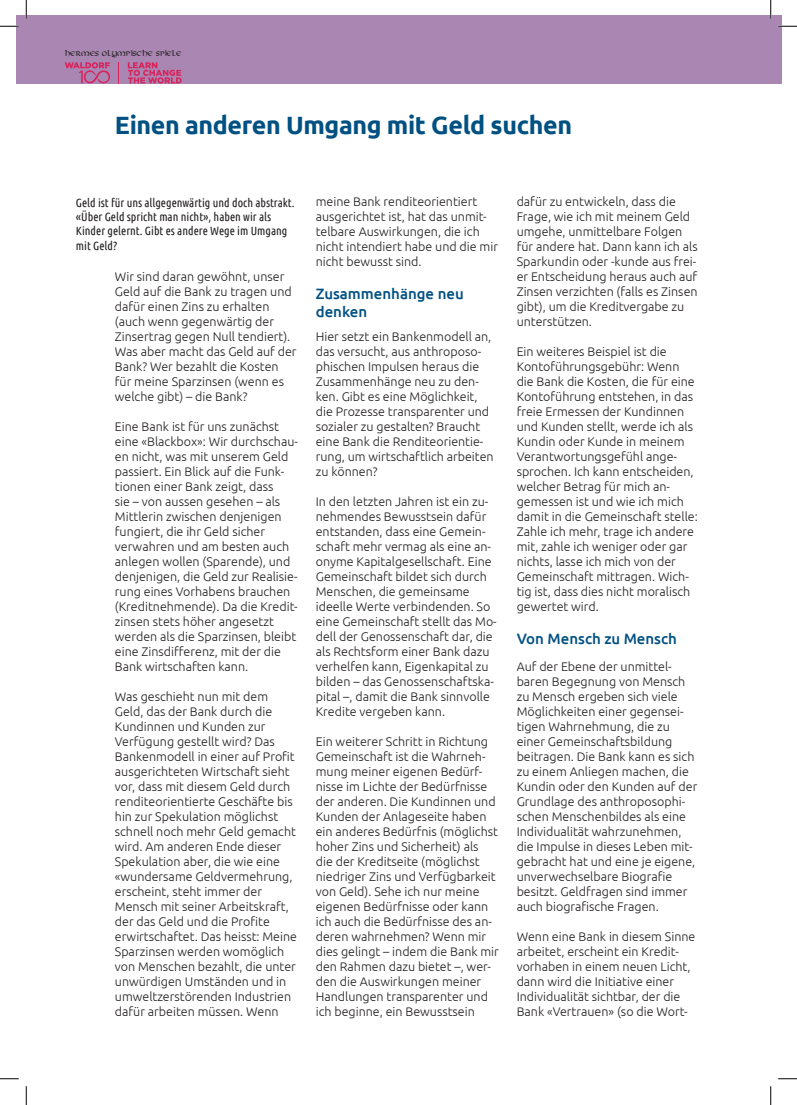
<style>
.page{position:relative;width:797px;height:1105px;background:#fff}
.page>*{position:absolute;margin:0;border:0;box-sizing:border-box;transform-origin:0 0}
._01_Artikeltitel{font:700 25px "Ubuntu";letter-spacing:-.015em;color:#005182}
.Untertitel_im_Text{font:500 15px/18px "Ubuntu";color:#005182}
._02_Lauftext{font:300 12.5px/15px "Ubuntu";color:#231f20}
._03_Lead{font:11.88px/14.2px "Ubuntu Condensed";color:#231f20}
.t1{font:6.25px "Viking";letter-spacing:-.02em;color:#231f20}
</style>
<div class="page">
<div style="left:16px;top:16px;width:765px;height:67px;background:#aa86b2"></div>
<svg style="left:118px;top:62px;width:1px;height:21px"></svg>
<svg style="left:65px;top:62px;width:45px;height:22px"></svg>
<svg style="left:128px;top:62px;width:54px;height:22px"></svg>
<svg style="left:0;top:25px;width:19px;height:2px"></svg>
<svg style="left:778px;top:25px;width:19px;height:2px"></svg>
<svg style="left:0;top:1078px;width:19px;height:1px"></svg>
<svg style="left:778px;top:1078px;width:19px;height:1px"></svg>
<svg style="left:25px;top:0;width:2px;height:19px"></svg>
<svg style="left:25px;top:1086px;width:2px;height:19px"></svg>
<svg style="left:770px;top:0;width:1px;height:19px"></svg>
<svg style="left:770px;top:1086px;width:1px;height:19px"></svg>
<p class="t1" style="left:64px;top:50px;width:118px">Hermes Olympische Spiele</p>
<p class="_01_Artikeltitel" style="left:115px;top:110px;width:459px">Einen anderen Umgang mit Geld suchen</p>
<p class="_03_Lead" style="left:76px;top:195px;width:220px">Geld ist für uns allgegenwärtig und doch abstrakt. «Über Geld spricht man nicht», haben wir als Kinder gelernt. Gibt es andere Wege im Umgang mit Geld?</p>
<p class="_02_Lauftext" style="left:115px;top:269px;width:183px">Wir sind daran gewöhnt, unser<br>Geld auf die Bank zu tragen und dafür einen Zins zu erhalten (auch wenn gegenwärtig der<br>Zinsertrag gegen Null tendiert).<br>Was aber macht das Geld auf der<br>Bank? Wer bezahlt die Kosten für meine Sparzinsen (wenn es welche gibt) – die Bank?</p>
<p class="_02_Lauftext" style="left:115px;top:419px;width:185px">Eine Bank ist für uns zunächst eine «Blackbox»: Wir durchschau&shy;en nicht, was mit unserem Geld passiert. Ein Blick auf die Funk&shy;tionen einer Bank zeigt, dass<br>sie – von aussen gesehen – als<br>Mittlerin zwischen denjenigen fungiert, die ihr Geld sicher verwahren und am besten auch anlegen wollen (Sparende), und denjenigen, die Geld zur Realisie&shy;rung eines Vorhabens brauchen (Kreditnehmende). Da die Kredit&shy;zinsen stets höher angesetzt werden als die Sparzinsen, bleibt eine Zinsdifferenz, mit der die<br>Bank wirtschaften kann.</p>
<p class="_02_Lauftext" style="left:115px;top:689px;width:184px">Was geschieht nun mit dem<br>Geld, das der Bank durch die<br>Kundinnen und Kunden zur<br>Verfügung gestellt wird? Das<br>Bankenmodell in einer auf Profit ausgerichteten Wirtschaft sieht vor, dass mit diesem Geld durch renditeorientierte Geschäfte bis hin zur Spekulation möglichst schnell noch mehr Geld gemacht wird. Am anderen Ende dieser<br>Spekulation aber, die wie eine «wundersame Geldvermehrung, erscheint, steht immer der<br>Mensch mit seiner Arbeitskraft, der das Geld und die Profite erwirtschaftet. Das heisst: Meine<br>Sparzinsen werden womöglich von Menschen bezahlt, die unter unwürdigen Umständen und in umweltzerstörenden Industrien dafür arbeiten müssen. Wenn</p>
<p class="_02_Lauftext" style="left:316px;top:194px;width:184px">meine Bank renditeorientiert ausgerichtet ist, hat das unmit&shy;telbare Auswirkungen, die ich nicht intendiert habe und die mir nicht bewusst sind.</p>
<p class="Untertitel_im_Text" style="left:316px;top:284px;width:149px">Zusammenhänge neu denken</p>
<p class="_02_Lauftext" style="left:316px;top:329px;width:179px">Hier setzt ein Bankenmodell an, das versucht, aus anthroposo&shy;phischen Impulsen heraus die<br>Zusammenhänge neu zu den&shy;ken. Gibt es eine Möglichkeit, die Prozesse transparenter und sozialer zu gestalten? Braucht eine Bank die Renditeorientie&shy;rung, um wirtschaftlich arbeiten zu können?</p>
<p class="_02_Lauftext" style="left:316px;top:494px;width:182px">In den letzten Jahren ist ein zu&shy;nehmendes Bewusstsein dafür entstanden, dass eine Gemein&shy;schaft mehr vermag als eine an&shy;onyme Kapitalgesellschaft. Eine<br>Gemeinschaft bildet sich durch<br>Menschen, die gemeinsame ideelle Werte verbindenden. So eine Gemeinschaft stellt das Mo&shy;dell der Genossenschaft dar, die als Rechtsform einer Bank dazu verhelfen kann, Eigenkapital zu bilden – das Genossenschaftska&shy;pital –, damit die Bank sinnvolle<br>Kredite vergeben kann.</p>
<p class="_02_Lauftext" style="left:316px;top:734px;width:185px">Ein weiterer Schritt in Richtung<br>Gemeinschaft ist die Wahrneh&shy;mung meiner eigenen Bedürf&shy;nisse im Lichte der Bedürfnisse der anderen. Die Kundinnen und<br>Kunden der Anlageseite haben ein anderes Bedürfnis (möglichst hoher Zins und Sicherheit) als<br>die der Kreditseite (möglichst niedriger Zins und Verfügbarkeit von Geld). Sehe ich nur meine eigenen Bedürfnisse oder kann ich auch die Bedürfnisse des an&shy;deren wahrnehmen? Wenn mir dies gelingt – indem die Bank mir den Rahmen dazu bietet –, wer&shy;den die Auswirkungen meiner<br>Handlungen transparenter und ich beginne, ein Bewusstsein</p>
<p class="_02_Lauftext" style="left:516px;top:194px;width:183px">dafür zu entwickeln, dass die<br>Frage, wie ich mit meinem Geld umgehe, unmittelbare Folgen für andere hat. Dann kann ich als<br>Sparkundin oder -kunde aus frei&shy;er Entscheidung heraus auch auf<br>Zinsen verzichten (falls es Zinsen gibt), um die Kreditvergabe zu unterstützen.</p>
<p class="_02_Lauftext" style="left:516px;top:344px;width:183px">Ein weiteres Beispiel ist die<br>Kontoführungsgebühr: Wenn die Bank die Kosten, die für eine<br>Kontoführung entstehen, in das freie Ermessen der Kundinnen und Kunden stellt, werde ich als<br>Kundin oder Kunde in meinem<br>Verantwortungsgefühl ange&shy;sprochen. Ich kann entscheiden, welcher Betrag für mich an&shy;gemessen ist und wie ich mich damit in die Gemeinschaft stelle:<br>Zahle ich mehr, trage ich andere mit, zahle ich weniger oder gar nichts, lasse ich mich von der<br>Gemeinschaft mittragen. Wich&shy;tig ist, dass dies nicht moralisch gewertet wird.</p>
<p class="Untertitel_im_Text" style="left:516px;top:629px;width:162px">Von Mensch zu Mensch</p>
<p class="_02_Lauftext" style="left:516px;top:659px;width:182px">Auf der Ebene der unmittel&shy;baren Begegnung von Mensch zu Mensch ergeben sich viele<br>Möglichkeiten einer gegensei&shy;tigen Wahrnehmung, die zu einer Gemeinschaftsbildung beitragen. Die Bank kann es sich zu einem Anliegen machen, die<br>Kundin oder den Kunden auf der<br>Grundlage des anthroposophi&shy;schen Menschenbildes als eine<br>Individualität wahrzunehmen, die Impulse in dieses Leben mit&shy;gebracht hat und eine je eigene, unverwechselbare Biografie besitzt. Geldfragen sind immer auch biografische Fragen.</p>
<p class="_02_Lauftext" style="left:516px;top:929px;width:180px">Wenn eine Bank in diesem Sinne arbeitet, erscheint ein Kredit&shy;vorhaben in einem neuen Licht, dann wird die Initiative einer<br>Individualität sichtbar, der die<br>Bank «Vertrauen» (so die Wort-</p>
</div>
